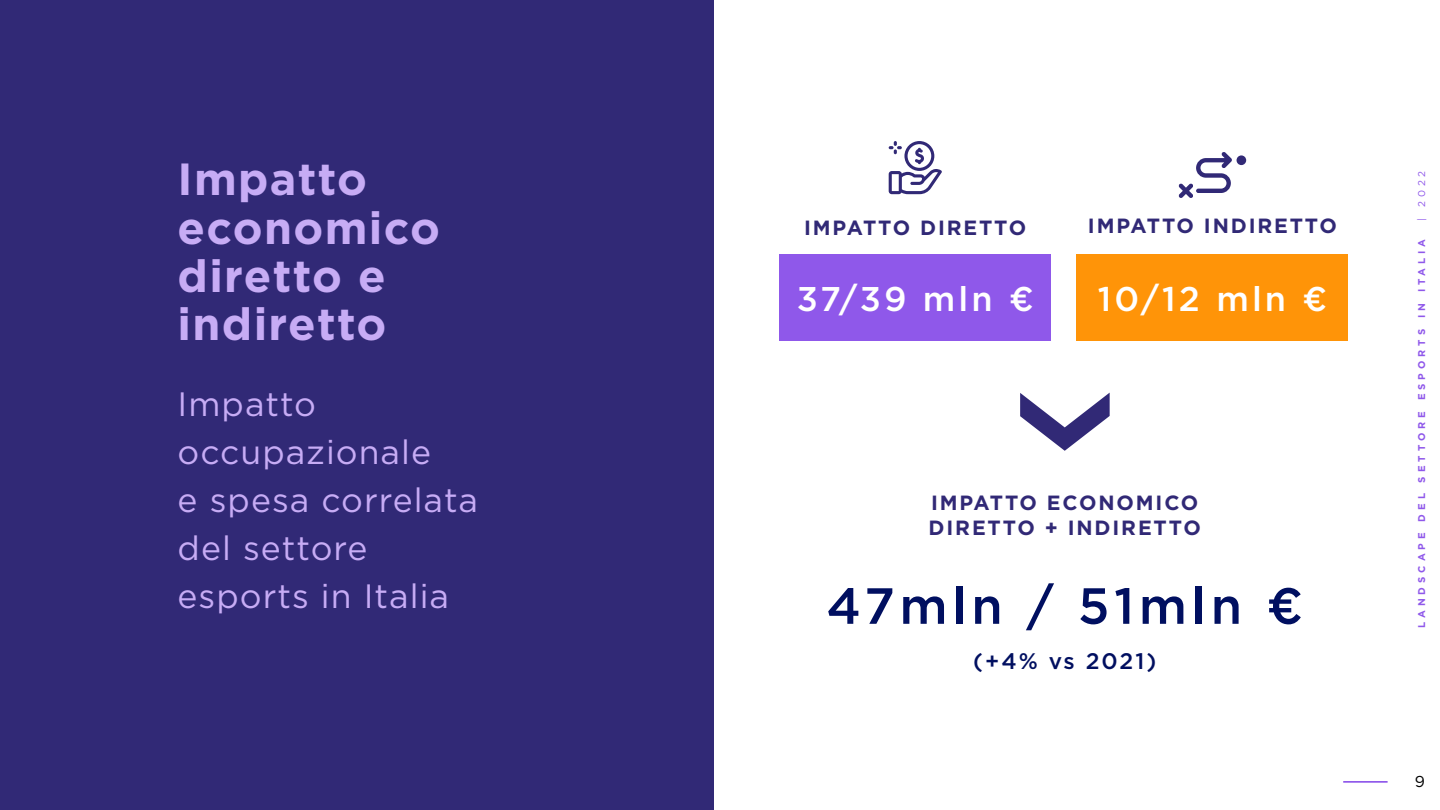
<style>
.page{position:relative;width:1440px;height:810px;background:#fff}
.page>*{position:absolute;margin:0;border:0;box-sizing:border-box;transform-origin:0 0}
.t1{font:500 50.78px "Gotham";letter-spacing:.09em;color:#000f60}
.t2{font:700 45px/48px "Gotham";letter-spacing:.03em;color:#c7acf5}
.t3{font:500 34.28px "Gotham";letter-spacing:.09em;color:#fff}
.t4{font:33.75px/48px "Gotham";letter-spacing:.03em;color:#c7acf5}
.t5{font:500 22.5px "Gotham";letter-spacing:.085em;color:#000f60}
.t6{font:700 20.55px/24.7px "Gotham";letter-spacing:.09em;color:#312976}
.t7{font:15.75px "Gotham";color:#000}
.t8{font:700 9.9px "Gotham";letter-spacing:.4em;color:#8f58ea}
.t9{font:9.9px "Gotham";color:#8f58ea}
</style>
<div class="page">
<hr style="left:1343px;top:781px;width:45px;height:2px;background:#8f58ea">
<div style="left:0;top:0;width:714px;height:810px;background:#312976"></div>
<div style="left:779px;top:254px;width:272px;height:87px;background:#8f58ea"></div>
<div style="left:1077px;top:254px;width:271px;height:87px;background:#ff9408"></div>
<svg style="left:889px;top:141px;width:53px;height:53px"></svg>
<svg style="left:1179px;top:152px;width:53px;height:46px"></svg>
<div style="left:1237px;top:155px;width:9px;height:10px;background:#312976;border-radius:50%"></div>
<svg style="left:1020px;top:393px;width:90px;height:58px"></svg>
<h2 class="t2" style="left:178px;top:154px;width:264px">Impatto economico diretto e indiretto</h2>
<h3 class="t4" style="left:178px;top:380px;width:302px">Impatto occupazionale<br>e spesa correlata del settore esports in Italia</h3>
<p class="t6" style="left:804px;top:215px;width:224px">IMPATTO DIRETTO</p>
<h3 class="t3" style="left:797px;top:276px;width:239px">37/39 mln €</h3>
<p class="t6" style="left:1088px;top:213px;width:251px">IMPATTO INDIRETTO</p>
<h3 class="t3" style="left:1098px;top:276px;width:231px">10/12 mln €</h3>
<p class="t6" style="left:929px;top:490px;width:274px">IMPATTO ECONOMICO<br>DIRETTO + INDIRETTO</p>
<h1 class="t1" style="left:826px;top:573px;width:478px">47mln / 51mln €</h1>
<p class="t5" style="left:973px;top:646px;width:185px">(+4% vs 2021)</p>
<p class="t9" style="left:1416px;top:221px;width:52px;rotate:-90deg">| 2022</p>
<p class="t8" style="left:1416px;top:628px;width:391px;rotate:-90deg">LANDSCAPE DEL SETTORE ESPORTS IN ITALIA</p>
<p class="t7" style="left:1415px;top:773px;width:12px">9</p>
</div>
